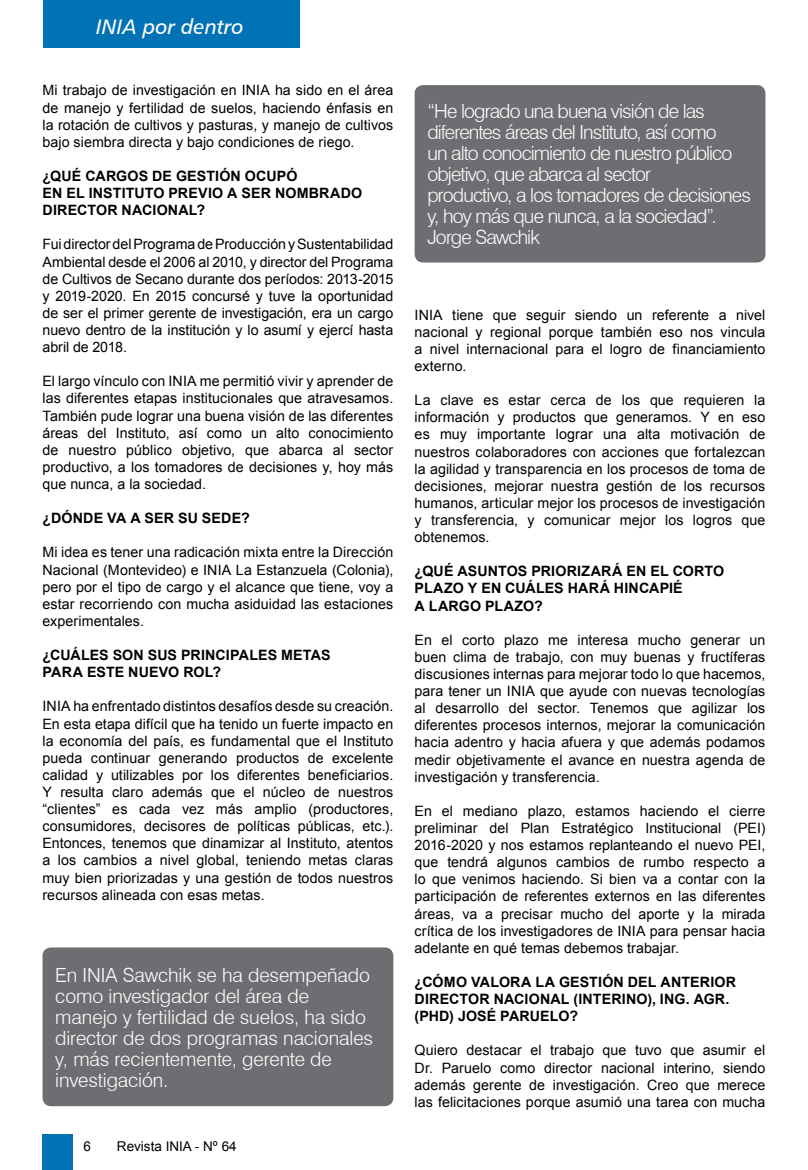
<style>
.page{position:relative;width:808px;height:1170px;background:#fff}
.page>*{position:absolute;margin:0;border:0;box-sizing:border-box;transform-origin:0 0}
.t1{font:21px "Humanist 777 BT Italic B";color:#fff}
.t2{font:300 19.5px/21px "Swiss 721 BT";letter-spacing:-.04em;color:#fff}
.t3{font:300 19.5px/21px "Swiss 721 BT";letter-spacing:-.01em;color:#fff}
.t4{font:14.25px/17.1px "Arial";letter-spacing:.005em;color:#000;text-align:justify}
.t5{font:700 14.25px "Arial";letter-spacing:.005em;color:#000}
.t6{font:13.5px "Arial";color:#000}
</style>
<div class="page">
<div style="left:43px;top:0;width:257px;height:47px;background:#0072b5"></div>
<div style="left:43px;top:1134px;width:30px;height:35px;background:#0072b5"></div>
<div style="left:415px;top:85px;width:350px;height:177px;background:#6d6e71;border-radius:9px"></div>
<div style="left:43px;top:947px;width:350px;height:159px;background:#6d6e71;border-radius:9px"></div>
<h1 class="t1" style="left:96px;top:13px;width:149px">INIA por dentro</h1>
<p class="t4" style="left:43px;top:82px;width:352px">Mi trabajo de investigación en INIA ha sido en el área de manejo y fertilidad de suelos, haciendo énfasis en la rotación de cultivos y pasturas, y manejo de cultivos bajo siembra directa y bajo condiciones de riego.</p>
<p class="t5" style="left:43px;top:166px;width:155px">¿QUÉ CARGOS DE GESTIÓN</p>
<p class="t5" style="left:245px;top:166px;width:52px">OCUPÓ</p>
<p class="t5" style="left:43px;top:184px;width:56px">EN EL INSTITUTO</p>
<p class="t5" style="left:169px;top:184px;width:20px">PREVIO</p>
<p class="t5" style="left:227px;top:184px;width:25px">A SER</p>
<p class="t5" style="left:275px;top:184px;width:12px">NOMBRADO</p>
<p class="t5" style="left:43px;top:201px;width:10px">DIRE</p>
<p class="t5" style="left:77px;top:201px;width:22px">CTOR</p>
<p class="t5" style="left:122px;top:201px;width:41px">NACIONA</p>
<p class="t5" style="left:189px;top:201px;width:18px">L?</p>
<p class="t4" style="left:43px;top:236px;width:352px">Fui director del Programa de Producción y Sustentabilidad Ambiental desde el 2006 al 2010, y director del Programa de Cultivos de Secano durante dos períodos: 2013-2015 y 2019-2020. En 2015 concursé y tuve la oportunidad de ser el primer gerente de investigación, era un cargo nuevo dentro de la institución y lo asumí y ejercí hasta abril de 2018.</p>
<p class="t4" style="left:43px;top:373px;width:352px">El largo vínculo con INIA me permitió vivir y aprender de las diferentes etapas institucionales que atravesamos.<br>También pude lograr una buena visión de las diferentes áreas del Instituto, así como un alto conocimiento de nuestro público objetivo, que abarca al sector productivo, a los tomadores de decisiones y, hoy más que nunca, a la sociedad.</p>
<p class="t5" style="left:43px;top:508px;width:31px">¿DÓNDE</p>
<p class="t5" style="left:107px;top:508px;width:49px">VA ASER</p>
<p class="t5" style="left:178px;top:508px;width:35px">SU SEDE</p>
<p class="t5" style="left:241px;top:508px;width:10px">?</p>
<p class="t4" style="left:43px;top:544px;width:352px">Mi idea es tener una radicación mixta entre la Dirección Nacional (Montevideo) e INIA La Estanzuela (Colonia), pero por el tipo de cargo y el alcance que tiene, voy a estar recorriendo con mucha asiduidad las estaciones experimentales.</p>
<p class="t5" style="left:43px;top:645px;width:82px">¿CUÁLES SON</p>
<p class="t5" style="left:148px;top:645px;width:11px">SUS</p>
<p class="t5" style="left:181px;top:645px;width:111px">PRINCIPALES METAS</p>
<p class="t5" style="left:43px;top:662px;width:21px">PARA</p>
<p class="t5" style="left:87px;top:662px;width:10px">ESTE</p>
<p class="t5" style="left:128px;top:662px;width:11px">NUEVO</p>
<p class="t5" style="left:183px;top:662px;width:39px">RO L?</p>
<p class="t4" style="left:43px;top:698px;width:352px">INIA ha enfrentado distintos desafíos desde su creación.<br>En esta etapa difícil que ha tenido un fuerte impacto en la economía del país, es fundamental que el Instituto pueda continuar generando productos de excelente calidad y utilizables por los diferentes beneficiarios.<br>Y resulta claro además que el núcleo de nuestros “clientes” es cada vez más amplio (productores, consumidores, decisores de políticas públicas, etc.).<br>Entonces, tenemos que dinamizar al Instituto, atentos a los cambios a nivel global, teniendo metas claras muy bien priorizadas y una gestión de todos nuestros recursos alineada con esas metas.</p>
<h2 class="t3" style="left:55px;top:964px;width:319px;text-indent:67px">Sawchik se ha desempeñado como investigador del área de manejo y fertilidad de suelos, ha sido director de dos programas nacionales y, más recientemente, gerente de investigación.</h2>
<h2 class="t2" style="left:55px;top:964px;width:37px">En INIA</h2>
<p class="t6" style="left:84px;top:1137px;width:9px">6</p>
<p class="t6" style="left:117px;top:1137px;width:121px">Revista INIA - Nº 64</p>
<p class="t2" style="left:427px;top:101px;width:325px">“He logrado una buena visión de las diferentes áreas del I nstituto, así como<br>un alto conocimiento de nuestro público objetivo, que abarca al sector<br>productivo, a los tomadores de decisiones y, hoy más que nunca, a la sociedad”.<br>Jorge Sawchik</p>
<p class="t4" style="left:415px;top:306px;width:352px">INIA tiene que seguir siendo un referente a nivel nacional y regional porque también eso nos vincula a nivel internacional para el logro de financiamiento externo.</p>
<p class="t4" style="left:415px;top:392px;width:352px">La clave es estar cerca de los que requieren la información y productos que generamos. Y en eso es muy importante lograr una alta motivación de nuestros colaboradores con acciones que fortalezcan la agilidad y transparencia en los procesos de toma de decisiones, mejorar nuestra gestión de los recursos humanos, articular mejor los procesos de investigación y transferencia, y comunicar mejor los logros que obtenemos.</p>
<p class="t5" style="left:415px;top:562px;width:54px">¿QUÉ ASUNTOS</p>
<p class="t5" style="left:531px;top:562px;width:20px">PRIORIZAR</p>
<p class="t5" style="left:612px;top:562px;width:82px">Á EN EL CORTO</p>
<p class="t5" style="left:415px;top:579px;width:30px">PLAZO</p>
<p class="t5" style="left:468px;top:579px;width:111px">Y EN CUÁLES HAR</p>
<p class="t5" style="left:600px;top:579px;width:85px">Á HINCAPIÉ</p>
<p class="t5" style="left:415px;top:596px;width:101px">A LARGO PLAZO</p>
<p class="t5" style="left:534px;top:596px;width:10px">?</p>
<p class="t4" style="left:415px;top:631px;width:352px">En el corto plazo me interesa mucho generar un buen clima de trabajo, con muy buenas y fructíferas discusiones internas para mejorar todo lo que hacemos, para tener un INIA que ayude con nuevas tecnologías al desarrollo del sector. Tenemos que agilizar los diferentes procesos internos, mejorar la comunicación hacia adentro y hacia afuera y que además podamos medir objetivamente el avance en nuestra agenda de investigación y transferencia.</p>
<p class="t4" style="left:415px;top:802px;width:352px">En el mediano plazo, estamos haciendo el cierre preliminar del Plan Estratégico Institucional (PEI)<br>2016-2020 y nos estamos replanteando el nuevo PEI, que tendrá algunos cambios de rumbo respecto a lo que venimos haciendo. Si bien va a contar con la participación de referentes externos en las diferentes áreas, va a precisar mucho del aporte y la mirada crítica de los investigadores de INIA para pensar hacia adelante en qué temas debemos trabajar.</p>
<p class="t5" style="left:415px;top:972px;width:20px">¿CÓMO</p>
<p class="t5" style="left:471px;top:972px;width:40px">VALORA</p>
<p class="t5" style="left:535px;top:972px;width:45px">LA GESTIÓN</p>
<p class="t5" style="left:628px;top:972px;width:44px">DE L ANTERIOR</p>
<p class="t5" style="left:415px;top:989px;width:10px">DIRE</p>
<p class="t5" style="left:449px;top:989px;width:22px">CTOR</p>
<p class="t5" style="left:494px;top:989px;width:41px">NACIONA</p>
<p class="t5" style="left:561px;top:989px;width:27px">L (INTERINO</p>
<p class="t5" style="left:647px;top:989px;width:84px">), ING. AGR.</p>
<p class="t5" style="left:415px;top:1006px;width:97px">(PH D) JOSÉ PARUE</p>
<p class="t5" style="left:550px;top:1006px;width:30px">LO?</p>
<p class="t4" style="left:415px;top:1041px;width:352px">Quiero destacar el trabajo que tuvo que asumir el Dr. Paruelo como director nacional interino, siendo además gerente de investigación. Creo que merece las felicitaciones porque asumió una tarea con mucha</p>
</div>
